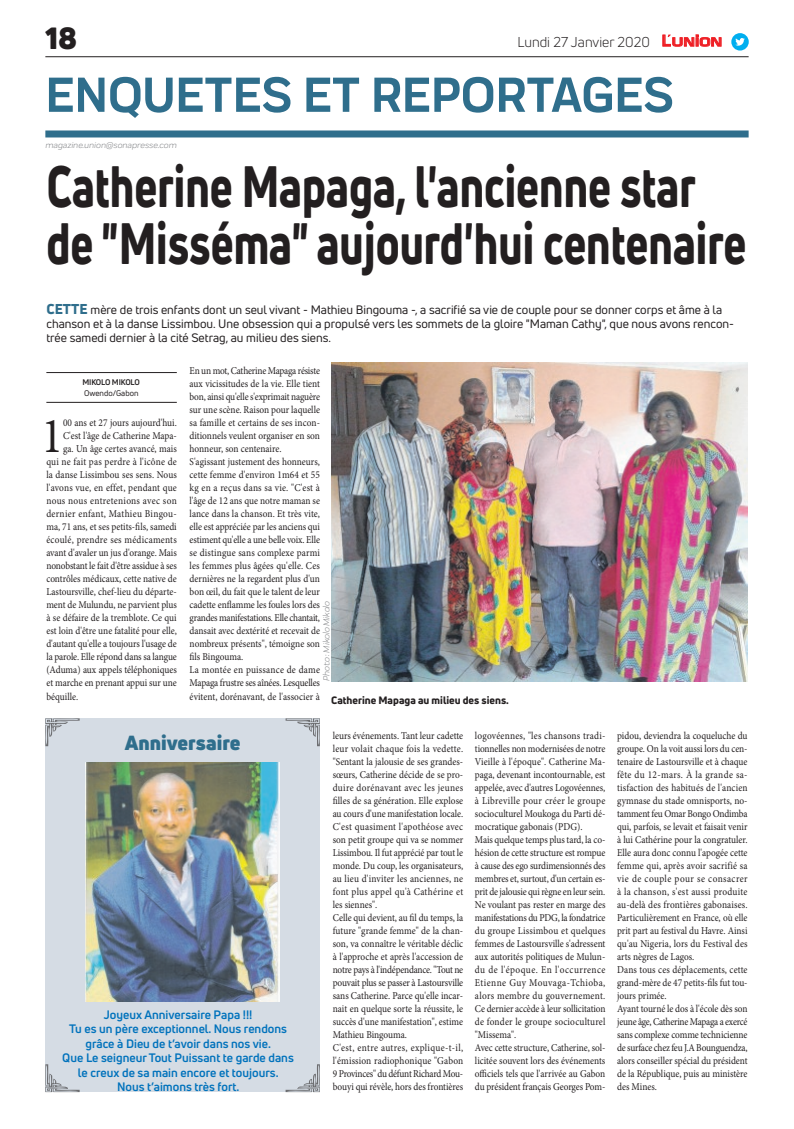
<style>
.page{position:relative;width:794px;height:1129px;background:#fff}
.page>*{position:absolute;margin:0;border:0;box-sizing:border-box;transform-origin:0 0}
.t1{font:800 57px/57px "Uni Neue";color:#231f20;scale:.76 1}
.t2{font:700 51px "Praktika";color:#2f6e8c}
.t3{font:50.5px "Minion Pro";color:#231f20;scale:.89 1}
.t4{font:900 30px "Uni Neue";color:#231f20}
.t5{font:900 20px "Uni Neue";color:#2f6e8c}
.t6{font:14px "Uni Neue";color:#231f20}
.t7{font:12px/14.4px "Uni Neue";color:#231f20}
.t8{font:700 12px/14.4px "Uni Neue";color:#0072bc;text-align:center}
.t9{font:10.5px/13px "Minion Pro";color:#231f20;scale:.89 1}
.t10{font:10.5px "Minion Pro";letter-spacing:.02em;color:#231f20;scale:.89 1}
.t11{font:10.5px "Minion Pro";letter-spacing:.025em;color:#231f20;scale:.89 1}
.t12{font:800 10.5px "Uni Neue";color:#231f20}
.t13{font:10.5px "Minion Pro";letter-spacing:.03em;color:#231f20;scale:.89 1}
.t14{font:italic 9px "Praktika";color:#818386}
.t15{font:700 8px "Uni Neue";letter-spacing:-.02em;color:#231f20}
.t16{font:8px "Uni Neue";color:#231f20}
.s1{font-family:"Eurostile";font-weight:600;font-size:14.9px;color:#ee1d23}
.s2{font-family:"Eurostile";font-weight:600;font-size:11.4px;color:#ee1d23}
.s3{font-weight:800;font-size:14px;color:#2f6e8c}
</style>
<div class="page">
<hr style="left:45px;top:56px;width:703px;height:1px;background:#231f20">
<div style="left:45px;top:130px;width:703px;height:7px;background:#2f6e8c"></div>
<svg style="left:662px;top:34px;width:60px;height:13px"></svg>
<div style="left:731px;top:33px;width:17px;height:18px;background:#00aeef;border-radius:50%"></div>
<svg style="left:735px;top:38px;width:10px;height:8px"></svg>
<div style="left:45px;top:718px;width:275px;height:373px;background:#d5dce4"></div>
<svg style="left:45px;top:718px;width:35px;height:28px"></svg>
<svg style="left:285px;top:718px;width:35px;height:28px"></svg>
<svg style="left:285px;top:1064px;width:35px;height:27px"></svg>
<svg style="left:45px;top:1064px;width:35px;height:27px"></svg>
<img style="left:85px;top:762px;width:195px;height:239px">
<hr style="left:46px;top:402px;width:131px;height:1px;background:#231f20">
<hr style="left:46px;top:372px;width:131px;height:1px;background:#231f20">
<img style="left:331px;top:362px;width:416px;height:319px">
<h3 class="t4" style="left:45px;top:17px;width:33px">18</h3>
<h3 class="t6" style="left:517px;top:33px;width:206px">Lundi 27 Janvier 2020 <span class="s1">L</span><span class="s2">UNION</span></h3>
<h2 class="t2" style="left:45px;top:54px;width:630px">ENQUETES ET REPORTAGES</h2>
<p class="t14" style="left:45px;top:139px;width:133px">magazine.union@sonapresse.com</p>
<h1 class="t1" style="left:46px;top:157px;width:922px">Catherine Mapaga, l'ancienne star de "Misséma" aujourd'hui centenaire</h1>
<p class="t7" style="left:46px;top:302px;width:689px"><span class="s3">CETTE</span> mère de trois enfants dont un seul vivant - Mathieu Bingouma -, a sacrifié sa vie de couple pour se donner corps et âme à la chanson et à la danse Lissimbou. Une obsession qui a propulsé vers les sommets de la gloire "Maman Cathy", que nous avons rencon&shy;trée samedi dernier à la cité Setrag, au milieu des siens.</p>
<p class="t15" style="left:83px;top:377px;width:59px">MIKOLO MIKOLO</p>
<p class="t16" style="left:84px;top:388px;width:56px">Owendo/Gabon</p>
<p class="t9" style="left:190px;top:364px;width:148px">En un mot, Catherine Mapaga résiste aux vicissitudes de la vie. Elle tient bon, ainsi qu'elle s'exprimait naguère sur une scène. Raison pour laquelle sa famille et certains de ses incon&shy;ditionnels veulent organiser en son honneur, son centenaire.<br>S'agissant justement des honneurs, cette femme d'environ 1m64 et 55 kg en a reçus dans sa vie. "C'est à l'âge de 12 ans que notre maman se lance dans la chanson. Et très vite, elle est appréciée par les anciens qui estiment qu'elle a une belle voix. Elle se distingue sans complexe parmi les femmes plus âgées qu'elle. Ces dernières ne la regardent plus d'un bon œil, du fait que le talent de leur cadette enflamme les foules lors des grandes manifestations. Elle chantait, dansait avec dextérité et recevait de nombreux présents", témoigne son fils Bingouma.<br>La montée en puissance de dame Mapaga frustre ses aînées. Lesquelles évitent, dorénavant, de l'associer à</p>
<h3 class="t3" style="left:41px;top:402px;width:26px">1</h3>
<p class="t9" style="left:63px;top:416px;width:129px">00 ans et 27 jours aujourd'hui.</p>
<p class="t9" style="left:63px;top:429px;width:129px">C'est l'âge de Catherine Mapa-</p>
<p class="t9" style="left:63px;top:442px;width:129px">ga. Un âge certes avancé, mais</p>
<p class="t10" style="left:46px;top:455px;width:148px">qui ne fait pas perdre à l'icône de</p>
<p class="t9" style="left:46px;top:468px;width:148px">la danse Lissimbou ses sens. Nous</p>
<p class="t10" style="left:46px;top:481px;width:148px">l'avons vue, en effet, pendant que</p>
<p class="t11" style="left:46px;top:494px;width:148px">nous nous entretenions avec son</p>
<p class="t13" style="left:46px;top:507px;width:148px">dernier enfant, Mathieu Bingou-</p>
<p class="t9" style="left:46px;top:520px;width:148px">ma, 71 ans, et ses petits-fils, samedi</p>
<p class="t11" style="left:46px;top:533px;width:148px">écoulé, prendre ses médicaments</p>
<p class="t9" style="left:46px;top:546px;width:148px">avant d'avaler un jus d'orange. Mais</p>
<p class="t9" style="left:46px;top:559px;width:148px">nonobstant le fait d'être assidue à ses</p>
<p class="t9" style="left:46px;top:572px;width:148px">contrôles médicaux, cette native de</p>
<p class="t9" style="left:46px;top:585px;width:148px">Lastoursville, chef-lieu du départe-</p>
<p class="t9" style="left:46px;top:598px;width:148px">ment de Mulundu, ne parvient plus</p>
<p class="t9" style="left:46px;top:611px;width:148px">à se défaire de la tremblote. Ce qui</p>
<p class="t9" style="left:46px;top:624px;width:148px">est loin d'être une fatalité pour elle,</p>
<p class="t9" style="left:46px;top:637px;width:148px">d'autant qu'elle a toujours l'usage de</p>
<p class="t9" style="left:46px;top:650px;width:148px">la parole. Elle répond dans sa langue</p>
<p class="t9" style="left:46px;top:663px;width:148px">(Aduma) aux appels téléphoniques</p>
<p class="t9" style="left:46px;top:676px;width:148px">et marche en prenant appui sur une</p>
<p class="t9" style="left:46px;top:689px;width:37px">béquille.</p>
<p class="t14" style="left:320px;top:681px;width:82px;rotate:-90deg">Photo : Mikolo Mikolo</p>
<p class="t12" style="left:331px;top:693px;width:179px">Catherine Mapaga au milieu des siens.</p>
<h3 class="t5" style="left:125px;top:728px;width:117px">Anniversaire</h3>
<p class="t8" style="left:62px;top:1006px;width:233px">Joyeux Anniversaire Papa !!!<br>Tu es un père exceptionnel. Nous rendons grâce à Dieu de t’avoir dans nos vie.<br>Que Le seigneur Tout Puissant te garde dans le creux de sa main encore et toujours.<br>Nous t’aimons très fort.</p>
<p class="t9" style="left:333px;top:728px;width:148px">leurs événements. Tant leur cadette leur volait chaque fois la vedette. "Sentant la jalousie de ses grandes&shy;sœurs, Catherine décide de se pro&shy;duire dorénavant avec les jeunes filles de sa génération. Elle explose au cours d'une manifestation locale.<br>C'est quasiment l'apothéose avec son petit groupe qui va se nommer Lissimbou. Il fut apprécié par tout le monde. Du coup, les organisateurs, au lieu d'inviter les anciennes, ne font plus appel qu'à Cathérine et les siennes".<br>Celle qui devient, au fil du temps, la future "grande femme" de la chan&shy;son, va connaître le véritable déclic à l'approche et après l'accession de notre pays à l'indépendance. "Tout ne pouvait plus se passer à Lastoursville sans Catherine. Parce qu'elle incar&shy;nait en quelque sorte la réussite, le succès d'une manifestation", estime Mathieu Bingouma.<br>C'est, entre autres, explique-t-il, l'émission radiophonique "Gabon 9 Provinces" du défunt Richard Mou&shy;bouyi qui révèle, hors des frontières</p>
<p class="t9" style="left:475px;top:728px;width:148px">logovéennes, "les chansons tradi&shy;tionnelles non modernisées de notre Vieille à l'époque". Catherine Ma&shy;paga, devenant incontournable, est appelée, avec d'autres Logovéennes, à Libreville pour créer le groupe socioculturel Moukoga du Parti dé&shy;mocratique gabonais (PDG).<br>Mais quelque temps plus tard, la co&shy;hésion de cette structure est rompue à cause des ego surdimensionnés des membres et, surtout, d'un certain es&shy;prit de jalousie qui règne en leur sein.<br>Ne voulant pas rester en marge des manifestations du PDG, la fondatrice du groupe Lissimbou et quelques femmes de Lastoursville s'adressent aux autorités politiques de Mulun&shy;du de l'époque. En l'occurrence Etienne Guy Mouvaga-Tchioba, alors membre du gouvernement.<br>Ce dernier accède à leur sollicitation de fonder le groupe socioculturel "Missema".<br>Avec cette structure, Catherine, sol&shy;licitée souvent lors des événements officiels tels que l'arrivée au Gabon du président français Georges Pom-</p>
<p class="t9" style="left:617px;top:728px;width:148px">pidou, deviendra la coqueluche du groupe. On la voit aussi lors du cen&shy;tenaire de Lastoursville et à chaque fête du 12-mars. À la grande sa&shy;tisfaction des habitués de l'ancien gymnase du stade omnisports, no&shy;tamment feu Omar Bongo Ondimba qui, parfois, se levait et faisait venir à lui Cathérine pour la congratuler.<br>Elle aura donc connu l'apogée cette femme qui, après avoir sacrifié sa vie de couple pour se consacrer à la chanson, s'est aussi produite au-delà des frontières gabonaises.<br>Particulièrement en France, où elle prit part au festival du Havre. Ainsi qu'au Nigeria, lors du Festival des arts nègres de Lagos.<br>Dans tous ces déplacements, cette grand-mère de 47 petits-fils fut tou&shy;jours primée.<br>Ayant tourné le dos à l'école dès son jeune âge, Catherine Mapaga a exercé sans complexe comme technicienne de surface chez feu J.A Bounguendza, alors conseiller spécial du président de la République, puis au ministère des Mines.</p>
</div>
